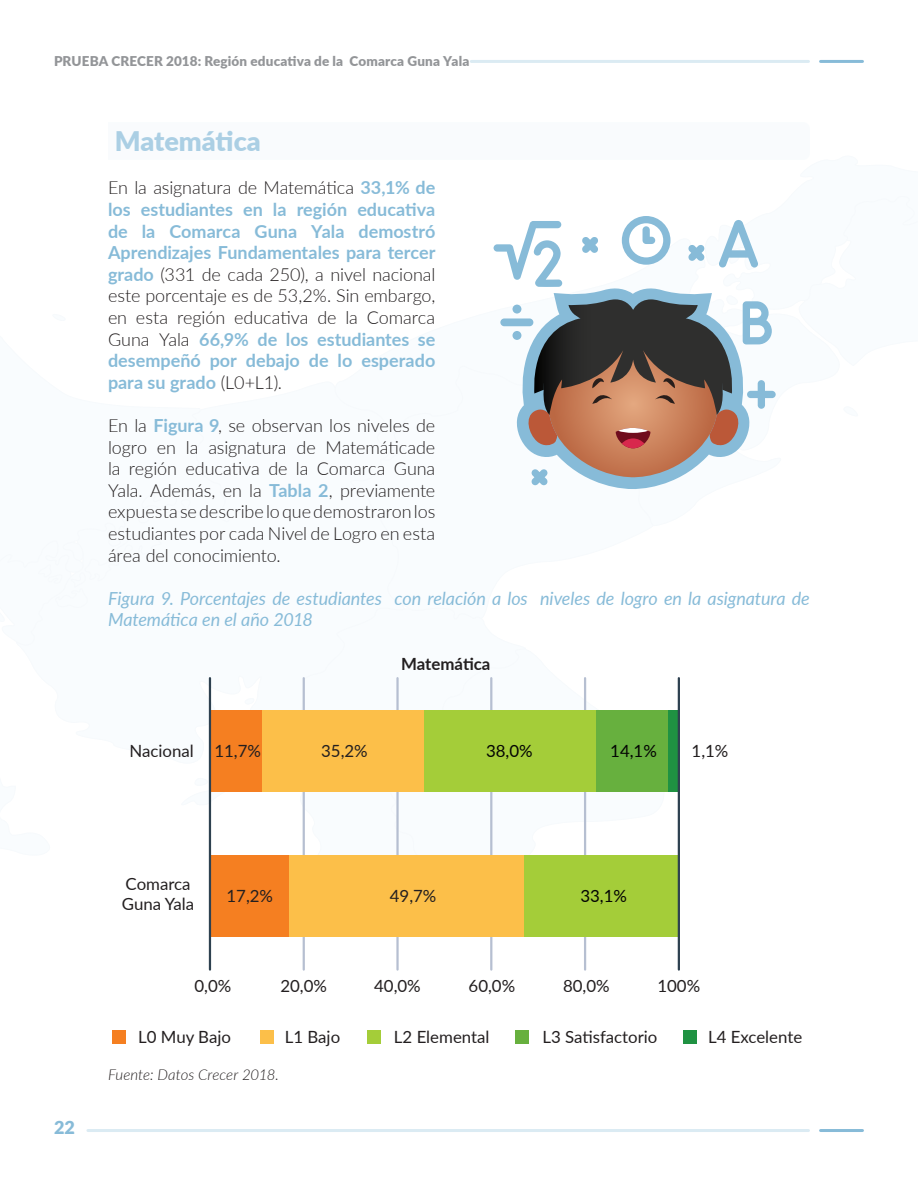
<style>
.page{position:relative;width:918px;height:1188px;background:#fff}
.page>*{position:absolute;margin:0;border:0;box-sizing:border-box;transform-origin:0 0}
.Materias{font:900 27px "Lato";letter-spacing:-.005em;color:#abcfe4}
.Cuerpos_de_texto_2_c{font:700 18px/21.6px "Lato";color:#87bbd8;text-align:justify}
.Cuerpos_de_texto_2_c-2{font:300 18px/21.6px "Lato";letter-spacing:-.01em;color:#231f20;text-align:justify}
.Figuras{font:italic 18px/21.6px "Lato";letter-spacing:-.005em;color:#87bbd8}
.t1{font:900 18px "Lato";color:#87bbd8}
.t2{font:16.8px/20.2px "Lato";color:#231f20}
.t3{font:16.8px "Lato";color:#040503}
.t4{font:700 16.8px "Lato";letter-spacing:-.005em;color:#231f20}
.Fuentes_Tablas_figur{font:italic 300 15px "Lato";color:#231f20}
.t5{font:900 13.5px "Lato";letter-spacing:.01em;color:#939598}
.s1{font-weight:300;color:#231f20}
.s2{font-weight:700;color:#87bbd8}
</style>
<div class="page">
<hr style="left:88px;top:1129px;width:720px;height:3px;background:#dbebf3">
<hr style="left:471px;top:60px;width:338px;height:3px;background:#dbebf3">
<hr style="left:821px;top:60px;width:41px;height:3px;background:#87bbd8">
<hr style="left:821px;top:1129px;width:41px;height:3px;background:#87bbd8">
<hr style="left:303px;top:678px;width:2px;height:292px;background:#b6bfd1">
<hr style="left:396px;top:678px;width:3px;height:292px;background:#b6bfd1">
<hr style="left:490px;top:678px;width:2px;height:292px;background:#b6bfd1">
<hr style="left:584px;top:678px;width:2px;height:292px;background:#b6bfd1">
<div style="left:113px;top:1030px;width:13px;height:13px;background:#f57f21"></div>
<div style="left:260px;top:1030px;width:14px;height:13px;background:#fcbf49"></div>
<div style="left:367px;top:1030px;width:14px;height:13px;background:#a4cd39"></div>
<div style="left:515px;top:1030px;width:13px;height:13px;background:#67b03e"></div>
<div style="left:683px;top:1030px;width:14px;height:13px;background:#1f9242"></div>
<div style="left:210px;top:855px;width:80px;height:82px;background:#f57f21"></div>
<div style="left:289px;top:855px;width:235px;height:82px;background:#fcbf49"></div>
<div style="left:524px;top:855px;width:154px;height:82px;background:#a4cd39"></div>
<hr style="left:209px;top:678px;width:2px;height:292px;background:#2e4150">
<hr style="left:678px;top:678px;width:2px;height:292px;background:#2e4150">
<svg style="left:208px;top:216px;width:568px;height:640px"></svg>
<p class="t5" style="left:54px;top:51px;width:417px">PRUEBA CRECER 2018: Región educativa de la Comarca Guna Yala</p>
<p class="Materias" style="left:115px;top:121px;width:148px">Matemática</p>
<p class="Cuerpos_de_texto_2_c" style="left:108px;top:176px;width:329px"><span class="s1">En la asignatura de Matemática</span> 33,1% de los estudiantes en la región educativa de la Comarca Guna Yala demostró Aprendizajes Fundamentales para tercer grado <span class="s1">(331 de cada 250), a nivel nacional este porcentaje es de 53,2%. Sin embargo, en esta región educativa de la Comarca Guna Yala</span> 66,9% de los estudiantes se desempeñó por debajo de lo esperado para su grado <span class="s1">(L0+L1).</span></p>
<p class="Cuerpos_de_texto_2_c-2" style="left:108px;top:414px;width:329px">En la <span class="s2">Figura 9</span>, se observan los niveles de logro en la asignatura de Matemáticade la región educativa de la Comarca Guna Yala. Además, en la <span class="s2">Tabla 2</span>, previamente expuesta se describe lo que demostraron los estudiantes por cada Nivel de Logro en esta área del conocimiento.</p>
<p class="Figuras" style="left:108px;top:587px;width:703px">Figura 9. Porcentajes de estudiantes con relación a los niveles de logro en la asignatura de<br>Matemática en el año 2018</p>
<p class="t4" style="left:401px;top:652px;width:91px">Matemática</p>
<p class="t2" style="left:129px;top:740px;width:66px">Nacional</p>
<p class="t2" style="left:692px;top:740px;width:38px">1,1%</p>
<p class="t2" style="left:214px;top:740px;width:48px">11,7%</p>
<p class="t2" style="left:321px;top:740px;width:48px">35,2%</p>
<p class="t3" style="left:486px;top:739px;width:48px">38,0%</p>
<p class="t3" style="left:610px;top:739px;width:48px">14,1%</p>
<p class="t2" style="left:122px;top:873px;width:74px">Comarca<br>Guna Yala</p>
<p class="t2" style="left:227px;top:885px;width:48px">17,2%</p>
<p class="t2" style="left:390px;top:885px;width:48px">49,7%</p>
<p class="t3" style="left:580px;top:884px;width:48px">33,1%</p>
<p class="t2" style="left:195px;top:975px;width:38px">0,0%</p>
<p class="t2" style="left:280px;top:975px;width:48px">20,0%</p>
<p class="t2" style="left:374px;top:975px;width:48px">40,0%</p>
<p class="t2" style="left:469px;top:975px;width:48px">60,0%</p>
<p class="t2" style="left:563px;top:975px;width:48px">80,0%</p>
<p class="t2" style="left:657px;top:975px;width:44px">100%</p>
<p class="t2" style="left:138px;top:1026px;width:94px">L0 Muy Bajo</p>
<p class="t2" style="left:285px;top:1026px;width:57px">L1 Bajo</p>
<p class="t2" style="left:394px;top:1026px;width:97px">L2 Elemental</p>
<p class="t2" style="left:542px;top:1026px;width:117px">L3 Satisfactorio</p>
<p class="t2" style="left:708px;top:1026px;width:96px">L4 Excelente</p>
<p class="t1" style="left:54px;top:1114px;width:22px">22</p>
<p class="Fuentes_Tablas_figur" style="left:108px;top:1064px;width:172px">Fuente: Datos Crecer 2018.</p>
</div>
